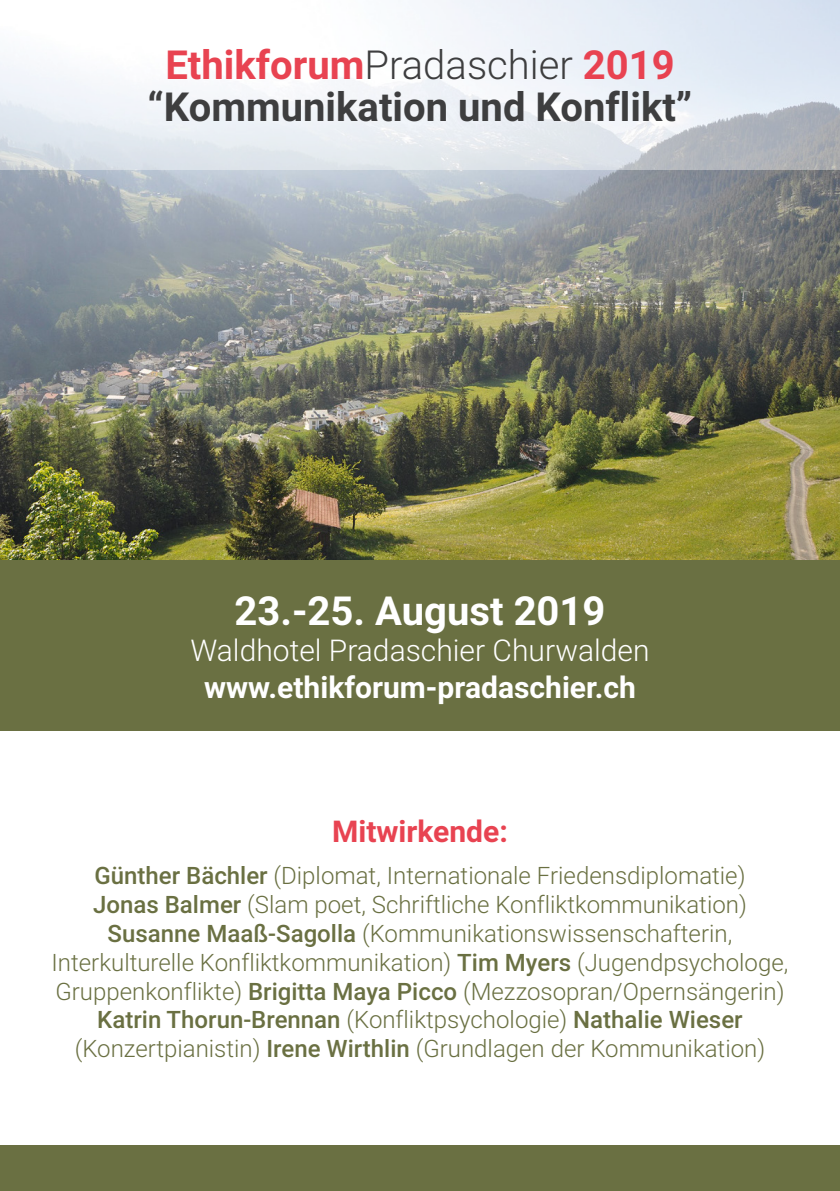
<style>
.page{position:relative;width:840px;height:1191px;background:#fff}
.page>*{position:absolute;margin:0;border:0;box-sizing:border-box;transform-origin:0 0}
.t1{font:700 40px "Roboto";color:#3e3e3f}
.t2{font:300 40px "Roboto";color:#3e3e3f}
.t3{font:700 40px "Roboto";color:#fff}
.t4{font:300 30px "Roboto";color:#fff}
.t5{font:700 30px "Roboto";color:#fff}
.t6{font:700 30px "Roboto";color:#e84351}
.t7{font:300 24px/28.8px "Roboto";color:#6a7042;text-align:center}
.s1{font-weight:700;color:#e84351}
.s2{font-weight:700;color:#e84251}
.s3{font-weight:500}
</style>
<div class="page">
<img style="left:0;top:170px;width:839px;height:390px">
<svg style="left:0;top:0;width:839px;height:170px"></svg>
<div style="left:0;top:560px;width:839px;height:170px;background:#6a7042"></div>
<div style="left:0;top:1145px;width:839px;height:46px;background:#6a7042"></div>
<p class="t2" style="left:165px;top:37px;width:510px"><span class="s1">Ethikforum</span>Pradaschier <span class="s2">2019</span></p>
<p class="t1" style="left:147px;top:79px;width:546px">“Kommunikation und Konflikt”</p>
<p class="t3" style="left:234px;top:583px;width:372px">23.-25. August 2019</p>
<p class="t4" style="left:190px;top:630px;width:460px">Waldhotel Pradaschier Churwalden</p>
<p class="t5" style="left:204px;top:666px;width:433px">www.ethikforum-pradaschier.ch</p>
<p class="t6" style="left:332px;top:810px;width:177px">Mitwirkende:</p>
<p class="t7" style="left:52px;top:860px;width:737px"><span class="s3">Günther Bächler</span> (Diplomat, Internationale Friedensdiplomatie)<br><span class="s3">Jonas Balmer</span> (Slam poet, Schriftliche Konfliktkommunikation)<br><span class="s3">Susanne Maaß-Sagolla</span> (Kommunikationswissenschafterin, Interkulturelle Konfliktkommunikation) <span class="s3">Tim Myers</span> (Jugendpsychologe, Gruppenkonflikte) <span class="s3">Brigitta Maya Picco</span> (Mezzosopran/Opernsängerin)<br><span class="s3">Katrin Thorun-Brennan</span> (Konfliktpsychologie) <span class="s3">Nathalie Wieser </span>(Konzertpianistin) <span class="s3">Irene Wirthlin</span> (Grundlagen der Kommunikation)</p>
</div>
